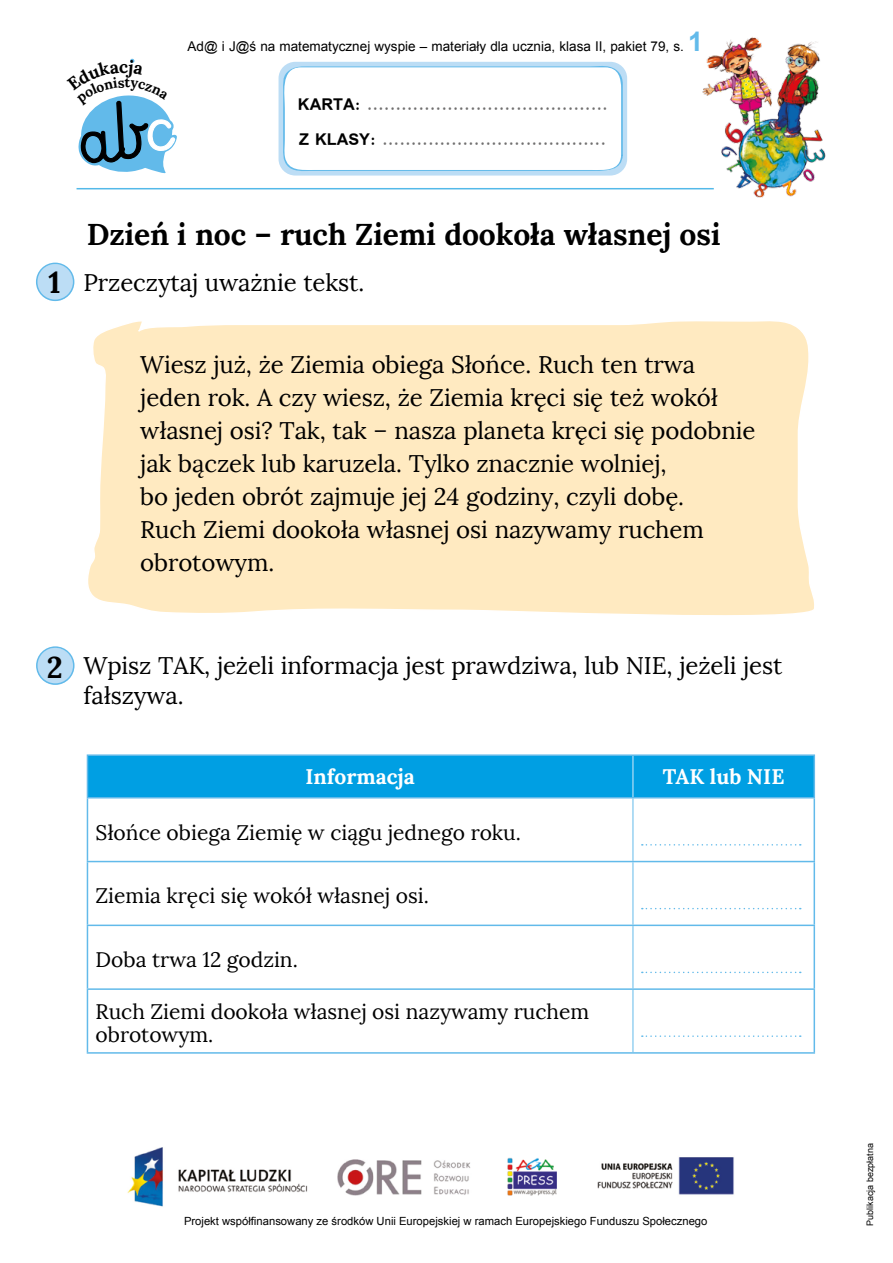
<style>
.page{position:relative;width:893px;height:1263px;background:#fff}
.page>*{position:absolute;margin:0;border:0;box-sizing:border-box;transform-origin:0 0}
.t1{font:700 30px "Lora";letter-spacing:-.005em;color:#000}
.t2{font:24px/33px "Lora";letter-spacing:-.005em;color:#000}
.t3{font:21px/23.1px "Lora";color:#000}
.t4{font:700 21px "Lora";color:#fff}
.t5{font:700 18px/35.2px "Simplified Arabic";color:#706f6f}
.t6{font:700 17.55px "Lora";color:#000}
.t7{font:700 13.95px "Lora";color:#000}
.t8{font:13.5px "Arial";color:#000}
.t9{font:11.25px "Arial";color:#000}
.t10{font:9px "Arial";color:#000}
.s1{font-weight:700;font-size:27px;color:#62baea}
.s2{color:#000}
</style>
<div class="page">
<hr style="left:77px;top:188px;width:637px;height:1px;background:#53b9e9">
<div style="left:279px;top:62px;width:348px;height:114px;background:#bcddf5;border-radius:17px"></div>
<svg style="left:280px;top:65px;width:343px;height:107px;background:#f8fbfe"></svg>
<img style="left:701px;top:37px;width:125px;height:161px">
<img style="left:127px;top:1147px;width:607px;height:60px">
<svg style="left:36px;top:263px;width:38px;height:38px"></svg>
<svg style="left:36px;top:646px;width:39px;height:39px"></svg>
<div style="left:88px;top:321px;width:726px;height:294px;background:#ffeac1"></div>
<div style="left:88px;top:756px;width:726px;height:41px;background:#009fe3"></div>
<hr style="left:632px;top:798px;width:1px;height:63px;background:#62baea">
<hr style="left:632px;top:862px;width:1px;height:62px;background:#62baea">
<hr style="left:632px;top:926px;width:1px;height:62px;background:#62baea">
<hr style="left:632px;top:990px;width:1px;height:62px;background:#62baea">
<hr style="left:87px;top:754px;width:546px;height:2px;background:#62baea">
<hr style="left:87px;top:756px;width:1px;height:41px;background:#62baea">
<hr style="left:633px;top:754px;width:182px;height:2px;background:#62baea">
<hr style="left:814px;top:756px;width:1px;height:41px;background:#62baea">
<hr style="left:87px;top:797px;width:546px;height:1px;background:#62baea">
<hr style="left:87px;top:798px;width:1px;height:63px;background:#62baea">
<hr style="left:633px;top:797px;width:182px;height:1px;background:#62baea">
<hr style="left:814px;top:798px;width:1px;height:63px;background:#62baea">
<hr style="left:87px;top:861px;width:546px;height:1px;background:#62baea">
<hr style="left:87px;top:862px;width:1px;height:62px;background:#62baea">
<hr style="left:633px;top:861px;width:182px;height:1px;background:#62baea">
<hr style="left:814px;top:862px;width:1px;height:62px;background:#62baea">
<hr style="left:87px;top:924px;width:546px;height:2px;background:#62baea">
<hr style="left:87px;top:926px;width:1px;height:62px;background:#62baea">
<hr style="left:633px;top:924px;width:182px;height:2px;background:#62baea">
<hr style="left:814px;top:926px;width:1px;height:62px;background:#62baea">
<hr style="left:87px;top:988px;width:546px;height:2px;background:#62baea">
<hr style="left:87px;top:990px;width:1px;height:62px;background:#62baea">
<hr style="left:633px;top:988px;width:182px;height:2px;background:#62baea">
<hr style="left:814px;top:990px;width:1px;height:62px;background:#62baea">
<hr style="left:87px;top:1052px;width:546px;height:2px;background:#62baea">
<hr style="left:633px;top:1052px;width:182px;height:2px;background:#62baea">
<hr style="left:632px;top:756px;width:1px;height:41px;background:#d8ebfa">
<svg style="left:642px;top:844px;width:159px;height:1px"></svg>
<svg style="left:642px;top:908px;width:159px;height:1px"></svg>
<svg style="left:642px;top:972px;width:159px;height:1px"></svg>
<svg style="left:642px;top:1035px;width:159px;height:2px"></svg>
<svg style="left:78px;top:59px;width:99px;height:115px"></svg>
<svg style="left:137px;top:382px;width:26px;height:23px"></svg>
<p class="t6" style="left:119px;top:55px;width:11px">c</p>
<p class="t8" style="left:188px;top:37px;width:517px">Ad@ i J@ś na matematycznej wyspie – materiały dla ucznia, klasa II, pakiet 79, s. <span class="s1">1</span></p>
<p class="t5" style="left:298px;top:87px;width:311px"><span class="s2">KARTA:</span> ..........................................<br><span class="s2">Z KLASY:</span> .......................................</p>
<p class="t1" style="left:49px;top:263px;width:14px">1</p>
<p class="t1" style="left:87px;top:214px;width:635px">Dzień i noc – ruch Ziemi dookoła własnej osi</p>
<p class="t2" style="left:84px;top:266px;width:282px">Przeczytaj uważnie tekst.</p>
<p class="t7" style="left:116px;top:227px;width:9px">a</p>
<p class="t2" style="left:140px;top:348px;width:617px">Wiesz już, że Ziemia obiega Słońce. Ruch ten trwa jeden rok. A czy wiesz, że Ziemia kręci się też wokół własnej osi? Tak, tak – nasza planeta kręci się podobnie jak bączek lub karuzela. Tylko znacznie wolniej,<br>bo jeden obrót zajmuje jej 24 godziny, czyli dobę.<br>Ruch Ziemi dookoła własnej osi nazywamy ruchem obrotowym.</p>
<p class="t1" style="left:47px;top:648px;width:17px">2</p>
<p class="t2" style="left:84px;top:651px;width:700px;line-height:30px">Wpisz TAK, jeżeli informacja jest prawdziwa, lub NIE, jeżeli jest fałszywa.</p>
<p class="t6" style="left:113px;top:689px;width:11px">c</p>
<p class="t4" style="left:306px;top:763px;width:111px">Informacja</p>
<p class="t4" style="left:663px;top:763px;width:123px">TAK lub NIE</p>
<p class="t3" style="left:96px;top:821px;width:427px">Słońce obiega Ziemię w ciągu jednego roku.</p>
<p class="t3" style="left:96px;top:884px;width:335px">Ziemia kręci się wokół własnej osi.</p>
<p class="t3" style="left:96px;top:948px;width:204px">Doba trwa 12 godzin.</p>
<p class="t3" style="left:96px;top:1000px;width:495px">Ruch Ziemi dookoła własnej osi nazywamy ruchem obrotowym.</p>
<p class="t9" style="left:184px;top:1213px;width:525px">Projekt współfinansowany ze środków Unii Europejskiej w ramach Europejskiego Funduszu Społecznego</p>
<p class="t10" style="left:864px;top:1226px;width:84px;rotate:-90deg">Publikacja bezpłatna</p>
</div>
